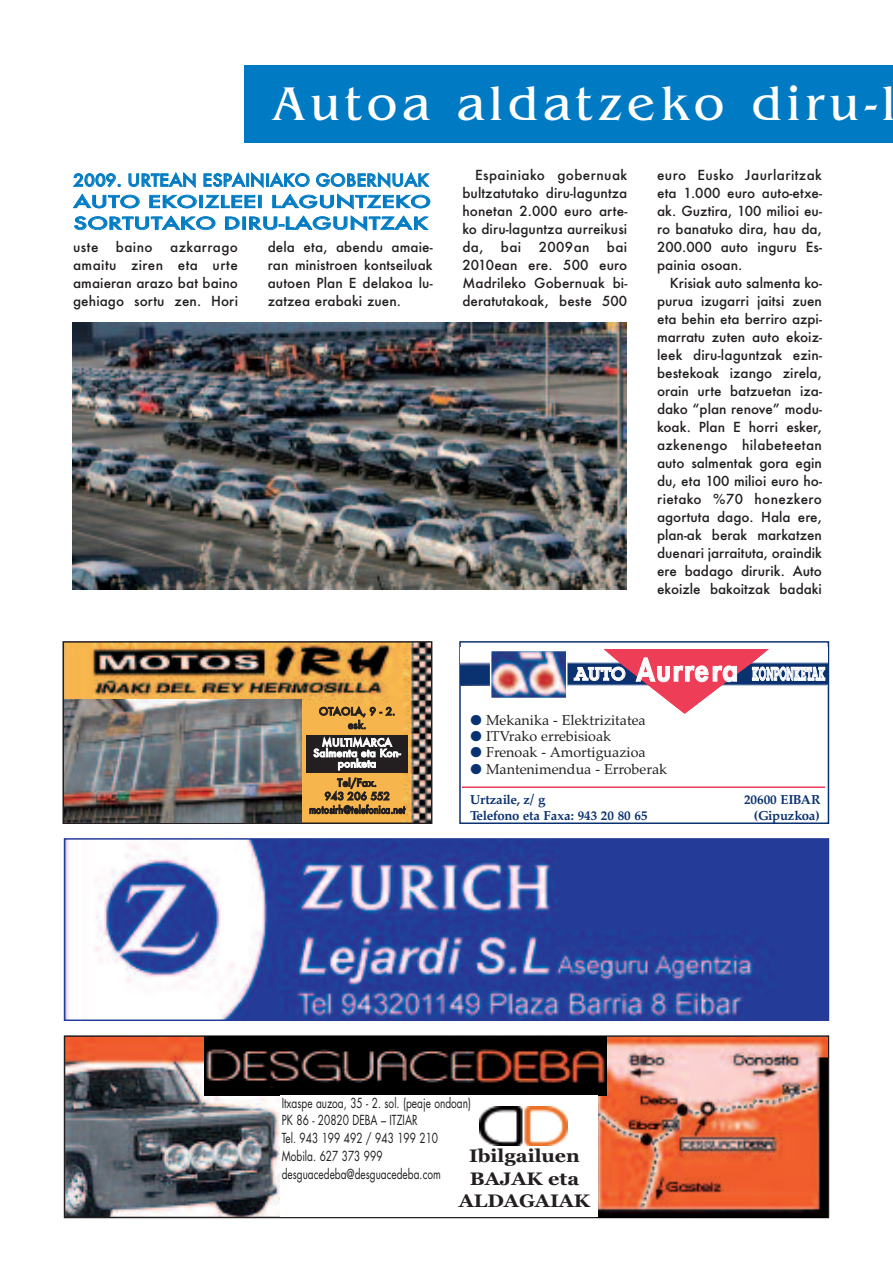
<style>
.page{position:relative;width:893px;height:1263px;background:#fff}
.page>*{position:absolute;margin:0;border:0;box-sizing:border-box;transform-origin:0 0}
.t1{font:49.5px "Benguiat";letter-spacing:.095em;color:#fff}
.t2{font:700 18px/22.5px "Georgia";color:#231f20;text-align:center;scale:1.1 1}
.t3{font:600 18px "Lubalin Graph";color:#fff}
.t4{font:500 16.5px/21.6px "Futura";letter-spacing:.005em;color:#007bc3;scale:1.05 1}
.t5{font:14.25px "Palatino";color:#231f20}
.t6{font:500 13.5px/18px "Futura";letter-spacing:.005em;color:#231f20;text-align:justify}
.t7{font:13.5px/17.7px "Futura";color:#231f20;scale:.75 1}
.t8{font:700 13.05px "Palatino";letter-spacing:-.005em;color:#0b3270}
.t9{font:500 10.5px/13.5px "Futura";letter-spacing:-.005em;color:#231f20;text-align:center}
.t10{font:500 10.5px/10.5px "Futura";letter-spacing:.005em;color:#fff;text-align:center}
.s1{font-family:"Futura";font-weight:800;font-size:30px}
.s2{color:#0b3270}
</style>
<div class="page">
<div style="left:459px;top:641px;width:370px;height:183px;border:2px solid #0b3270"></div>
<hr style="left:462px;top:786px;width:363px;height:2px;background:#ee3d56">
<img style="left:461px;top:647px;width:367px;height:38px">
<img style="left:603px;top:649px;width:166px;height:65px">
<img style="left:493px;top:653px;width:71px;height:43px">
<div style="left:490px;top:650px;width:77px;height:49px;border:2px solid #fff"></div>
<div style="left:595px;top:643px;width:193px;height:6px;background:#fff"></div>
<img style="left:65px;top:644px;width:364px;height:177px">
<div style="left:62px;top:641px;width:370px;height:183px;border:2px solid #231f20"></div>
<img style="left:64px;top:699px;width:238px;height:123px">
<div style="left:244px;top:65px;width:649px;height:78px;background:#007bc3"></div>
<img style="left:72px;top:323px;width:554px;height:266px">
<img style="left:67px;top:841px;width:759px;height:177px">
<div style="left:64px;top:838px;width:765px;height:183px;border:2px solid #243c97"></div>
<img style="left:67px;top:1038px;width:213px;height:177px">
<div style="left:64px;top:1035px;width:765px;height:183px;border:2px solid #231f20"></div>
<img style="left:597px;top:1037px;width:231px;height:181px">
<img style="left:204px;top:1037px;width:403px;height:58px">
<div style="left:280px;top:1095px;width:317px;height:122px;background:#fff"></div>
<div style="left:306px;top:735px;width:102px;height:37px;background:#231f20"></div>
<img style="left:480px;top:1107px;width:87px;height:38px">
<h1 class="t1" style="left:272px;top:74px;width:625px">Autoa aldatzeko diru-l</h1>
<p class="t4" style="left:73px;top:170px;width:342px">2009. URTEAN ESPAINIAKO GOBERNUAK<br>AUTO EKOIZLEEI LAGUNTZEKO<br>SORTUTAKO DIRU-LAGUNTZAK</p>
<p class="t6" style="left:73px;top:238px;width:166px;text-indent:97px">azkarrago amaitu ziren eta urte amaieran arazo bat baino gehiago sortu zen. Hori</p>
<p class="t6" style="left:268px;top:238px;width:166px">dela eta, abendu amaie&shy;ran ministroen kontseiluak autoen Plan E delakoa lu&shy;zatzea erabaki zuen.</p>
<p class="t6" style="left:73px;top:238px;width:27px">uste</p>
<p class="t6" style="left:116px;top:238px;width:38px">baino</p>
<p class="t9" style="left:319px;top:705px;width:78px">OTAOLA, 9 - 2. esk.</p>
<p class="t10" style="left:313px;top:737px;width:89px">MULTIMARCA<br>Salmenta eta Kon&shy;ponketa</p>
<p class="t9" style="left:309px;top:776px;width:98px">Tel/Fax.<br>943 206 552 motosirh@telefonica.net</p>
<p class="t6" style="left:462px;top:166px;width:166px;text-indent:13px">Espainiako gobernuak bultzatutako diru-laguntza honetan 2.000 euro arte&shy;ko diru-laguntza aurreikusi da,</p>
<p class="t6" style="left:462px;top:238px;width:166px;text-indent:144px">bai 2010ean ere. 500 euro Madrileko Gobernuak bi&shy;deratutakoak, beste 500</p>
<p class="t6" style="left:501px;top:238px;width:22px">bai</p>
<p class="t6" style="left:539px;top:238px;width:52px">2009an</p>
<p class="t6" style="left:657px;top:166px;width:166px">euro Eusko Jaurlaritzak eta 1.000 euro auto-etxe&shy;ak. Guztira, 100 milioi eu&shy;ro banatuko dira, hau da, 200.000 auto inguru Es&shy;painia osoan.</p>
<p class="t6" style="left:657px;top:274px;width:166px;text-indent:13px">Krisiak auto salmenta ko&shy;purua izugarri jaitsi zuen eta behin eta berriro azpi&shy;marratu zuten auto ekoiz&shy;leek diru-laguntzak ezin&shy;bestekoak izango zirela, orain urte batzuetan iza&shy;dako “plan renove” modu&shy;koak. Plan E horri esker, azkenengo hilabeteetan auto salmentak gora egin du, eta 100 milioi euro ho&shy;rietako %70 honezkero agortuta dago. Hala ere, plan-ak berak markatzen duenari jarraituta, oraindik ere badago dirurik. Auto ekoizle bakoitzak badaki</p>
<h2 class="t3" style="left:574px;top:663px;width:253px">AUTO <span class="s1">Aurrera</span> KONPONKETAK</h2>
<p class="t5" style="left:470px;top:711px;width:177px"><span class="s2">●</span> Mekanika - Elektrizitatea</p>
<p class="t5" style="left:470px;top:728px;width:142px"><span class="s2">●</span> ITVrako errebisioak</p>
<p class="t5" style="left:470px;top:744px;width:177px"><span class="s2">●</span> Frenoak - Amortiguazioa</p>
<p class="t5" style="left:470px;top:760px;width:198px"><span class="s2">●</span> Mantenimendua - Erroberak</p>
<p class="t8" style="left:470px;top:792px;width:77px">Urtzaile, z/ g</p>
<p class="t8" style="left:744px;top:792px;width:78px">20600 EIBAR</p>
<p class="t8" style="left:470px;top:808px;width:179px">Telefono eta Faxa: 943 20 80 65</p>
<p class="t8" style="left:754px;top:808px;width:67px">(Gipuzkoa)</p>
<p class="t7" style="left:282px;top:1095px;width:254px">Itxaspe auzoa, 35 - 2. sol. (peaje ondoan)<br>PK 86 - 20820 DEBA – ITZIAR<br>Tel. 943 199 492 / 943 199 210<br>Mobila. 627 373 999 desguacedeba@desguacedeba.com</p>
<h2 class="t2" style="left:459px;top:1145px;width:121px">Ibilgailuen<br>BAJAK eta<br>ALDAGAIAK</h2>
</div>
